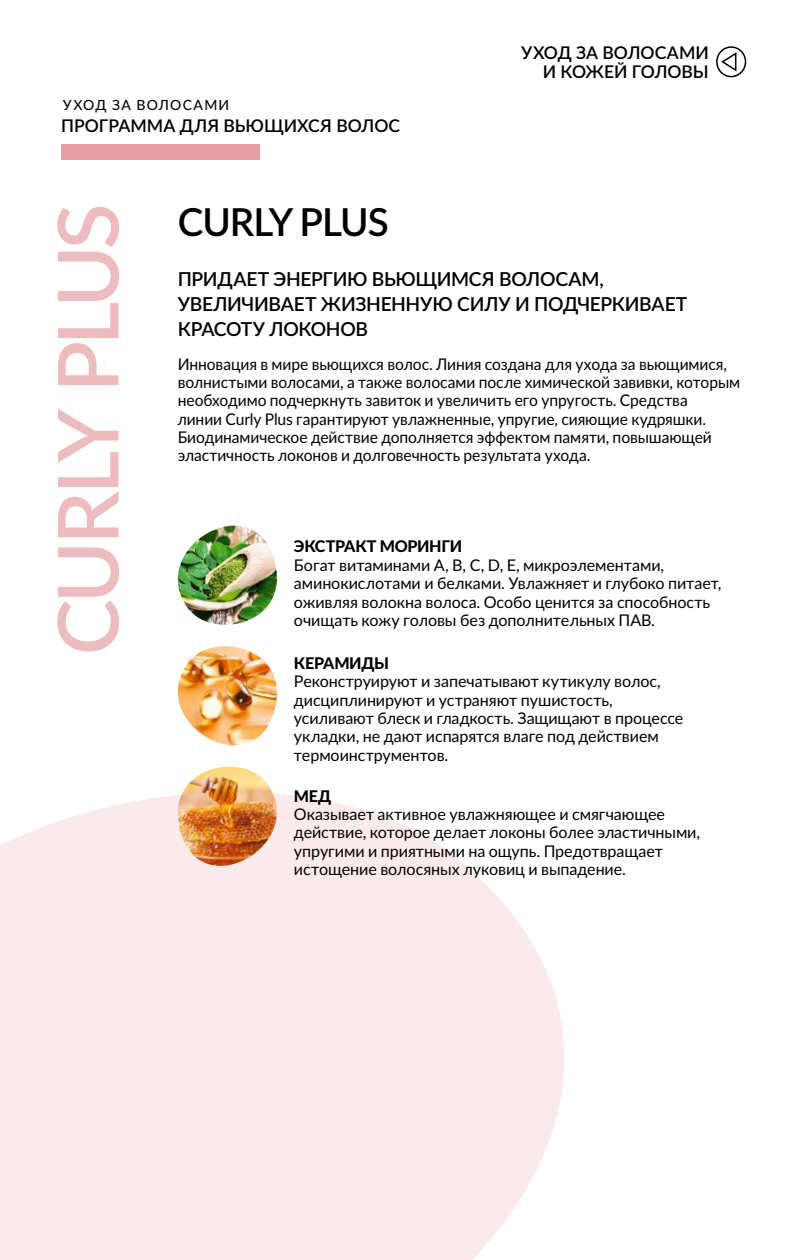
<style>
.page{position:relative;width:804px;height:1260px;background:#fff}
.page>*{position:absolute;margin:0;border:0;box-sizing:border-box;transform-origin:0 0}
.t1{font:600 84px "Lato";letter-spacing:-.05em;color:#edbcbe}
.t2{font:600 38.5px "Lato";letter-spacing:-.025em;color:#000}
.t3{font:600 19.25px/24.5px "Lato";letter-spacing:-.02em;color:#000}
.t4{font:600 17.5px/19.2px "Lato";letter-spacing:-.005em;color:#000;text-align:right}
.t5{font:16.1px/18.4px "Lato";letter-spacing:-.005em;color:#000}
.t6{font:800 16.1px "Lato";letter-spacing:-.02em;color:#000}
.t7{font:500 14px "Lato";letter-spacing:.085em;color:#000}
</style>
<div class="page">
<svg style="left:0;top:794px;width:564px;height:466px;fill:#fbeaeb"></svg>
<img style="left:177px;top:526px;width:100px;height:99px">
<img style="left:177px;top:646px;width:100px;height:99px">
<img style="left:176px;top:767px;width:103px;height:101px">
<div style="left:716px;top:46px;width:30px;height:31px;border:2px solid #000;border-radius:50%"></div>
<svg style="left:720px;top:51px;width:17px;height:22px"></svg>
<div style="left:61px;top:144px;width:199px;height:16px;background:#e59ea4"></div>
<p class="t7" style="left:63px;top:95px;width:168px">УХОД ЗА ВОЛОСАМИ</p>
<p class="t4" style="left:61px;top:116px;width:340px">ПРОГРАММА ДЛЯ ВЬЮЩИХСЯ ВОЛОС</p>
<p class="t4" style="left:521px;top:42px;width:189px">УХОД ЗА ВОЛОСАМИ<br>И КОЖЕЙ ГОЛОВЫ</p>
<h1 class="t1" style="left:27px;top:655px;width:453px;rotate:-90deg">CURLY PLUS</h1>
<h2 class="t2" style="left:178px;top:194px;width:212px">CURLY PLUS</h2>
<p class="t3" style="left:178px;top:266px;width:511px">ПРИДАЕТ ЭНЕРГИЮ ВЬЮЩИМСЯ ВОЛОСАМ,<br>УВЕЛИЧИВАЕТ ЖИЗНЕННУЮ СИЛУ И ПОДЧЕРКИВАЕТ<br>КРАСОТУ ЛОКОНОВ</p>
<p class="t5" style="left:178px;top:354px;width:564px">Инновация в мире вьющихся волос. Линия создана для ухода за вьющимися, волнистыми волосами, а также волосами после химической завивки, которым необходимо подчеркнуть завиток и увеличить его упругость. Средства<br>линии Curly Plus гарантируют увлажненные, упругие, сияющие кудряшки.<br>Биодинамическое действие дополняется эффектом памяти, повышающей эластичность локонов и долговечность результата ухода.</p>
<p class="t6" style="left:294px;top:535px;width:170px">ЭКСТРАКТ МОРИНГИ</p>
<p class="t5" style="left:294px;top:555px;width:429px">Богат витаминами A, B, C, D, E, микроэлементами, аминокислотами и белками. Увлажняет и глубоко питает, оживляя волокна волоса. Особо ценится за способность очищать кожу головы без дополнительных ПАВ.</p>
<p class="t6" style="left:294px;top:651px;width:97px">КЕРАМИДЫ</p>
<p class="t5" style="left:294px;top:671px;width:391px">Реконструируют и запечатывают кутикулу волос, дисциплинируют и устраняют пушистость, усиливают блеск и гладкость. Защищают в процессе укладки, не дают испарятся влаге под действием термоинструментов.</p>
<p class="t6" style="left:294px;top:784px;width:39px">МЕД</p>
<p class="t5" style="left:294px;top:804px;width:407px">Оказывает активное увлажняющее и смягчающее действие, которое делает локоны более эластичными, упругими и приятными на ощупь. Предотвращает истощение волосяных луковиц и выпадение.</p>
</div>
